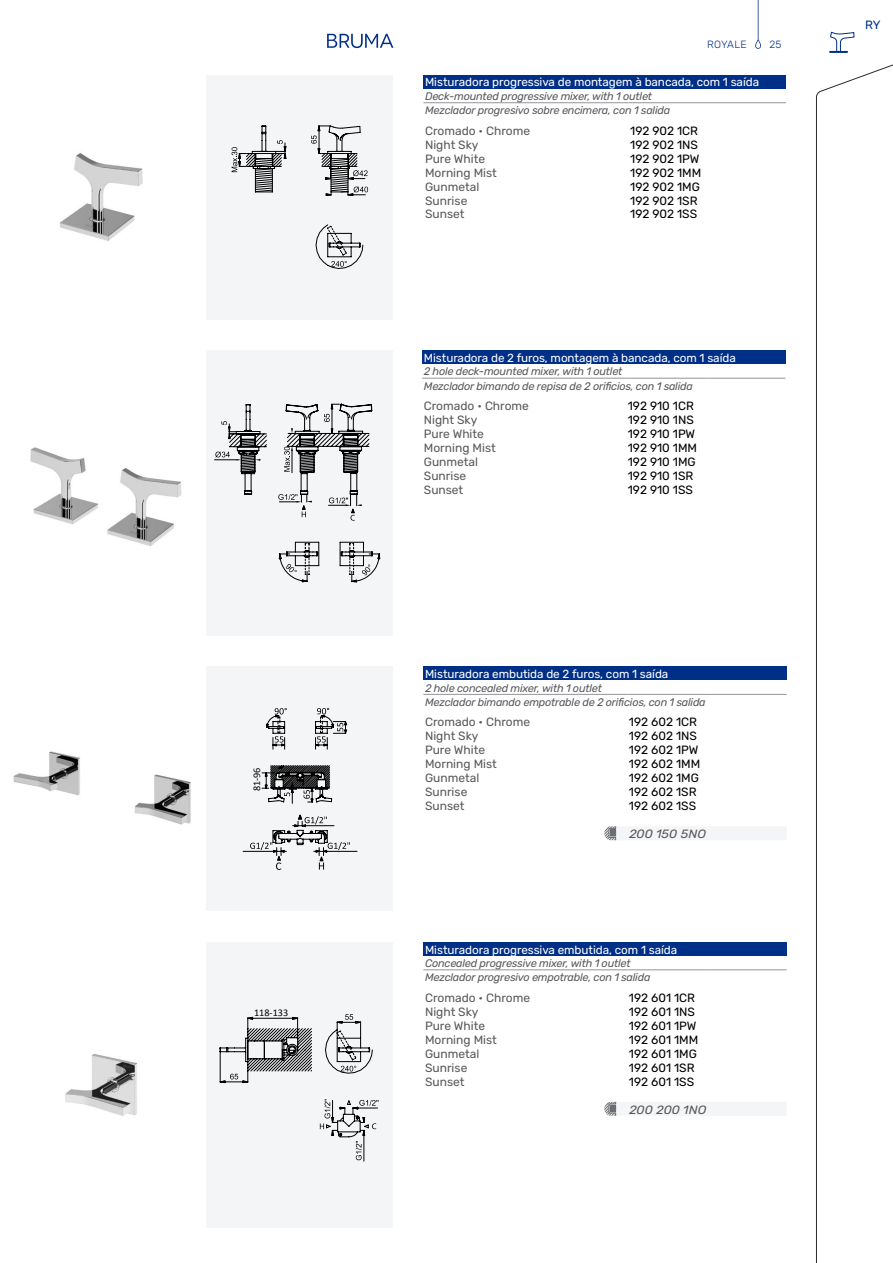
<style>
.page{position:relative;width:893px;height:1263px;background:#fff}
.page>*{position:absolute;margin:0;border:0;box-sizing:border-box;transform-origin:0 0}
.t1{font:12px "Rubik";color:#58595b}
.t2{font:12px "Rubik";color:#000}
.t3{font:italic 12px "Rubik";color:#58595b;scale:1.08 1}
.t4{font:12px "Rubik";color:#002f87}
.t5{font:11.7px "Rubik";letter-spacing:-.005em;color:#fff}
.t6{font:italic 10.95px/14.1px "Rubik";letter-spacing:-.02em;color:#58595b}
.t7{font:300 10.5px "Rubik";letter-spacing:.025em;color:#002f87}
.t8{font:10.2px "Calibri";color:#000}
</style>
<div class="page">
<svg style="left:755px;top:0;width:6px;height:49px"></svg>
<svg style="left:327px;top:34px;width:66px;height:14px"></svg>
<div style="left:423px;top:75px;width:363px;height:14px;background:#002f87"></div>
<hr style="left:423px;top:102px;width:205px;height:1px;background:#939598">
<hr style="left:628px;top:102px;width:83px;height:1px;background:#939598">
<hr style="left:711px;top:102px;width:75px;height:1px;background:#939598">
<div style="left:422px;top:350px;width:363px;height:14px;background:#002f87"></div>
<hr style="left:422px;top:378px;width:204px;height:1px;background:#939598">
<hr style="left:626px;top:378px;width:83px;height:1px;background:#939598">
<hr style="left:709px;top:378px;width:76px;height:1px;background:#939598">
<img style="left:60px;top:153px;width:83px;height:88px">
<img style="left:30px;top:447px;width:152px;height:99px">
<img style="left:65px;top:1053px;width:72px;height:63px">
<div style="left:423px;top:942px;width:364px;height:14px;background:#002f87"></div>
<hr style="left:423px;top:969px;width:204px;height:1px;background:#939598">
<hr style="left:627px;top:969px;width:83px;height:1px;background:#939598">
<hr style="left:710px;top:969px;width:77px;height:1px;background:#939598">
<div style="left:604px;top:1102px;width:182px;height:14px;background:#f3f5f7"></div>
<div style="left:423px;top:666px;width:364px;height:14px;background:#002f87"></div>
<hr style="left:423px;top:694px;width:204px;height:1px;background:#939598">
<hr style="left:627px;top:694px;width:83px;height:1px;background:#939598">
<hr style="left:710px;top:694px;width:77px;height:1px;background:#939598">
<div style="left:604px;top:826px;width:182px;height:14px;background:#f3f5f7"></div>
<img style="left:13px;top:751px;width:178px;height:74px">
<div style="left:206px;top:350px;width:187px;height:286px;background:#f3f5f7"></div>
<div style="left:206px;top:942px;width:187px;height:285px;background:#f3f5f7"></div>
<div style="left:206px;top:75px;width:187px;height:245px;background:#f3f5f7"></div>
<div style="left:206px;top:666px;width:187px;height:245px;background:#f3f5f7"></div>
<svg style="left:232px;top:125px;width:136px;height:144px"></svg>
<svg style="left:279px;top:542px;width:101px;height:40px"></svg>
<svg style="left:214px;top:403px;width:158px;height:118px"></svg>
<svg style="left:243px;top:708px;width:114px;height:162px"></svg>
<svg style="left:219px;top:1014px;width:159px;height:147px"></svg>
<svg style="left:816px;top:31px;width:77px;height:1232px"></svg>
<p class="t8" style="left:250px;top:791px;width:25px;rotate:-90deg">81-96</p>
<p class="t8" style="left:254px;top:1006px;width:36px">118-133</p>
<p class="t7" style="left:707px;top:39px;width:41px">ROYALE</p>
<p class="t7" style="left:769px;top:39px;width:14px">25</p>
<p class="t5" style="left:425px;top:76px;width:336px">Misturadora progressiva de montagem à bancada, com 1 saída</p>
<p class="t6" style="left:425px;top:90px;width:247px">Deck-mounted progressive mixer, with 1 outlet<br>Mezclador progresivo sobre encimera, con 1 salida</p>
<p class="t1" style="left:425px;top:124px;width:107px">Cromado • Chrome</p>
<p class="t2" style="left:630px;top:124px;width:69px">192 902 1CR</p>
<p class="t1" style="left:425px;top:138px;width:55px">Night Sky</p>
<p class="t2" style="left:630px;top:138px;width:69px">192 902 1NS</p>
<p class="t1" style="left:425px;top:152px;width:62px">Pure White</p>
<p class="t2" style="left:630px;top:152px;width:71px">192 902 1PW</p>
<p class="t1" style="left:425px;top:166px;width:73px">Morning Mist</p>
<p class="t2" style="left:630px;top:166px;width:73px">192 902 1MM</p>
<p class="t1" style="left:425px;top:180px;width:56px">Gunmetal</p>
<p class="t2" style="left:630px;top:180px;width:71px">192 902 1MG</p>
<p class="t1" style="left:425px;top:194px;width:44px">Sunrise</p>
<p class="t2" style="left:630px;top:194px;width:69px">192 902 1SR</p>
<p class="t1" style="left:425px;top:208px;width:41px">Sunset</p>
<p class="t2" style="left:630px;top:208px;width:69px">192 902 1SS</p>
<p class="t5" style="left:424px;top:351px;width:313px">Misturadora de 2 furos, montagem à bancada, com 1 saída</p>
<p class="t6" style="left:424px;top:365px;width:270px">2 hole deck-mounted mixer, with 1 outlet<br>Mezclador bimando de repisa de 2 orificios, con 1 salida</p>
<p class="t1" style="left:424px;top:399px;width:107px">Cromado • Chrome</p>
<p class="t2" style="left:628px;top:399px;width:68px">192 910 1CR</p>
<p class="t1" style="left:424px;top:413px;width:55px">Night Sky</p>
<p class="t2" style="left:628px;top:413px;width:67px">192 910 1NS</p>
<p class="t1" style="left:424px;top:427px;width:62px">Pure White</p>
<p class="t2" style="left:628px;top:427px;width:69px">192 910 1PW</p>
<p class="t1" style="left:424px;top:441px;width:73px">Morning Mist</p>
<p class="t2" style="left:628px;top:441px;width:71px">192 910 1MM</p>
<p class="t1" style="left:424px;top:455px;width:56px">Gunmetal</p>
<p class="t2" style="left:628px;top:455px;width:69px">192 910 1MG</p>
<p class="t1" style="left:424px;top:469px;width:44px">Sunrise</p>
<p class="t2" style="left:628px;top:469px;width:67px">192 910 1SR</p>
<p class="t1" style="left:424px;top:483px;width:41px">Sunset</p>
<p class="t2" style="left:628px;top:483px;width:67px">192 910 1SS</p>
<p class="t5" style="left:425px;top:667px;width:245px">Misturadora embutida de 2 furos, com 1 saída</p>
<p class="t6" style="left:425px;top:681px;width:282px">2 hole concealed mixer, with 1 outlet<br>Mezclador bimando empotrable de 2 orificios, con 1 salida</p>
<p class="t1" style="left:425px;top:715px;width:107px">Cromado • Chrome</p>
<p class="t2" style="left:629px;top:715px;width:70px">192 602 1CR</p>
<p class="t1" style="left:425px;top:729px;width:55px">Night Sky</p>
<p class="t2" style="left:629px;top:729px;width:70px">192 602 1NS</p>
<p class="t1" style="left:425px;top:743px;width:62px">Pure White</p>
<p class="t2" style="left:629px;top:743px;width:71px">192 602 1PW</p>
<p class="t1" style="left:425px;top:757px;width:73px">Morning Mist</p>
<p class="t2" style="left:629px;top:757px;width:73px">192 602 1MM</p>
<p class="t1" style="left:425px;top:771px;width:56px">Gunmetal</p>
<p class="t2" style="left:629px;top:771px;width:71px">192 602 1MG</p>
<p class="t1" style="left:425px;top:785px;width:44px">Sunrise</p>
<p class="t2" style="left:629px;top:785px;width:69px">192 602 1SR</p>
<p class="t1" style="left:425px;top:799px;width:41px">Sunset</p>
<p class="t2" style="left:629px;top:799px;width:69px">192 602 1SS</p>
<p class="t3" style="left:629px;top:827px;width:73px">200 150 5NO</p>
<p class="t5" style="left:425px;top:943px;width:254px">Misturadora progressiva embutida, com 1 saída</p>
<p class="t6" style="left:425px;top:956px;width:227px">Concealed progressive mixer, with 1 outlet<br>Mezclador progresivo empotrable, con 1 salida</p>
<p class="t1" style="left:425px;top:991px;width:107px">Cromado • Chrome</p>
<p class="t2" style="left:629px;top:991px;width:68px">192 601 1CR</p>
<p class="t1" style="left:425px;top:1005px;width:55px">Night Sky</p>
<p class="t2" style="left:629px;top:1005px;width:68px">192 601 1NS</p>
<p class="t1" style="left:425px;top:1019px;width:62px">Pure White</p>
<p class="t2" style="left:629px;top:1019px;width:69px">192 601 1PW</p>
<p class="t1" style="left:425px;top:1033px;width:73px">Morning Mist</p>
<p class="t2" style="left:629px;top:1033px;width:71px">192 601 1MM</p>
<p class="t1" style="left:425px;top:1047px;width:56px">Gunmetal</p>
<p class="t2" style="left:629px;top:1047px;width:70px">192 601 1MG</p>
<p class="t1" style="left:425px;top:1061px;width:44px">Sunrise</p>
<p class="t2" style="left:629px;top:1061px;width:67px">192 601 1SR</p>
<p class="t1" style="left:425px;top:1075px;width:41px">Sunset</p>
<p class="t2" style="left:629px;top:1075px;width:67px">192 601 1SS</p>
<p class="t3" style="left:629px;top:1103px;width:73px">200 200 1NO</p>
<p class="t4" style="left:865px;top:18px;width:17px">RY</p>
</div>
